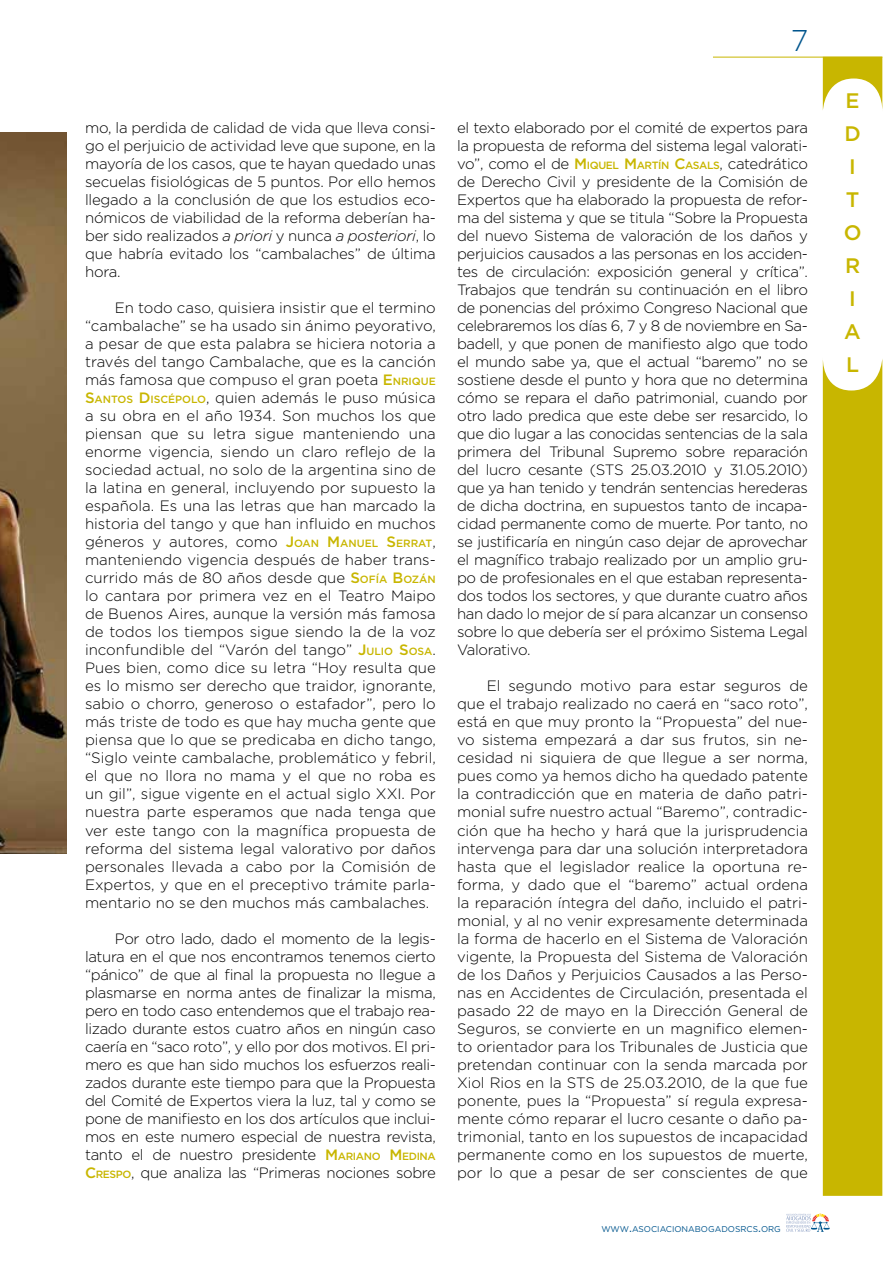
<style>
.page{position:relative;width:893px;height:1263px;background:#fff}
.page>*{position:absolute;margin:0;border:0;box-sizing:border-box;transform-origin:0 0}
.t1{font:300 30px "Gotham";color:#00558d}
.t2{font:500 21px/33px "Gotham";color:#c8b600}
.t3{font:300 15px/18px "Gotham";letter-spacing:-.015em;color:#000;text-align:justify}
.t4{font:8.4px "Gotham";color:#00558d}
.s1{font-style:italic}
.s2{font-weight:500;color:#c8b600}
.s3{font-weight:500;font-size:10.5px;color:#c8b600}
.s4{font-size:12px}
</style>
<div class="page">
<svg style="left:786px;top:1213px;width:44px;height:19px"></svg>
<hr style="left:713px;top:57px;width:169px;height:1px;background:#c8b600">
<svg style="left:823px;top:57px;width:60px;height:52px"></svg>
<svg style="left:822px;top:360px;width:60px;height:836px;fill:#c8b600"></svg>
<img style="left:0;top:133px;width:67px;height:720px">
<h1 class="t1" style="left:791px;top:24px;width:19px">7</h1>
<p class="t3" style="left:85px;top:118px;width:352px">mo, la perdida de calidad de vida que lleva consi&shy;go el perjuicio de actividad leve que supone, en la mayoría de los casos, que te hayan quedado unas secuelas fisiológicas de 5 puntos. Por ello hemos llegado a la conclusión de que los estudios eco&shy;nómicos de viabilidad de la reforma deberían ha&shy;ber sido realizados <span class="s1">a priori</span> y nunca <span class="s1">a posteriori</span>, lo que habría evitado los “cambalaches” de última hora.</p>
<p class="t3" style="left:85px;top:298px;width:352px;text-indent:30px">En todo caso, quisiera insistir que el termino “cambalache” se ha usado sin ánimo peyorativo, a pesar de que esta palabra se hiciera notoria a través del tango Cambalache, que es la canción más famosa que compuso el gran poeta <span class="s2">E</span><span class="s3">NRIQUE </span><span class="s2">S</span><span class="s3">ANTOS</span> <span class="s2">D</span> <span class="s3">ISCÉPOLO</span>, quien además le puso música a su obra en el año 1934. Son muchos los que piensan que su letra sigue manteniendo una enorme vigencia, siendo un claro reflejo de la sociedad actual, no solo de la argentina sino de la latina en general, incluyendo por supuesto la española. Es una las letras que han marcado la historia del tango y que han influido en muchos géneros y autores, como <span class="s2">J</span><span class="s3">OAN</span> <span class="s2">M</span><span class="s3">ANUEL</span> <span class="s2">S</span><span class="s3">ERRAT</span>, manteniendo vigencia después de haber trans&shy;currido más de 80 años desde que <span class="s2">S</span><span class="s3">OFÍA</span> <span class="s2">B</span><span class="s3">OZÁN </span>lo cantara por primera vez en el Teatro Maipo de Buenos Aires, aunque la versión más famosa de todos los tiempos sigue siendo la de la voz inconfundible del “Varón del tango” <span class="s2">J</span><span class="s3">ULIO</span> <span class="s2">S</span><span class="s3">OSA</span>.<br>Pues bien, como dice su letra “Hoy resulta que es lo mismo ser derecho que traidor, ignorante, sabio o chorro, generoso o estafador”, pero lo más triste de todo es que hay mucha gente que piensa que lo que se predicaba en dicho tango, “Siglo veinte cambalache, problemático y febril, el que no llora no mama y el que no roba es un gil”, sigue vigente en el actual siglo XXI. Por nuestra parte esperamos que nada tenga que ver este tango con la magnífica propuesta de reforma del sistema legal valorativo por daños personales llevada a cabo por la Comisión de Expertos, y que en el preceptivo trámite parla&shy;mentario no se den muchos más cambalaches.</p>
<p class="t3" style="left:85px;top:929px;width:352px;text-indent:30px">Por otro lado, dado el momento de la legis&shy;latura en el que nos encontramos tenemos cierto “pánico” de que al final la propuesta no llegue a plasmarse en norma antes de finalizar la misma, pero en todo caso entendemos que el trabajo rea&shy;lizado durante estos cuatro años en ningún caso caería en “saco roto”, y ello por dos motivos. El pri&shy;mero es que han sido muchos los esfuerzos reali&shy;zados durante este tiempo para que la Propuesta del Comité de Expertos viera la luz, tal y como se pone de manifiesto en los dos artículos que inclui&shy;mos en este numero especial de nuestra revista, tanto el de nuestro presidente <span class="s2">M</span><span class="s3">ARIANO</span> <span class="s2">M</span> <span class="s3">EDINA </span><span class="s2">C</span><span class="s3">RESPO</span>, que analiza las “Primeras nociones sobre</p>
<p class="t3" style="left:457px;top:118px;width:352px">el texto elaborado por el comité de expertos para la propuesta de reforma del sistema legal valorati&shy;vo”, como el de <span class="s2">M</span> <span class="s3">IQUEL</span> <span class="s2">M</span><span class="s3">ARTÍN</span> <span class="s2">C</span><span class="s3">ASALS</span>, catedrático de Derecho Civil y presidente de la Comisión de Expertos que ha elaborado la propuesta de refor&shy;ma del sistema y que se titula “Sobre la Propuesta del nuevo Sistema de valoración de los daños y perjuicios causados a las personas en los acciden&shy;tes de circulación: exposición general y crítica”.<br>Trabajos que tendrán su continuación en el libro de ponencias del próximo Congreso Nacional que celebraremos los días 6, 7 y 8 de noviembre en Sa&shy;badell, y que ponen de manifiesto algo que todo el mundo sabe ya, que el actual “baremo” no se sostiene desde el punto y hora que no determina cómo se repara el daño patrimonial, cuando por otro lado predica que este debe ser resarcido, lo que dio lugar a las conocidas sentencias de la sala primera del Tribunal Supremo sobre reparación del lucro cesante (STS 25.03.2010 y 31.05.2010) que ya han tenido y tendrán sentencias herederas de dicha doctrina, en supuestos tanto de incapa&shy;cidad permanente como de muerte. Por tanto, no se justificaría en ningún caso dejar de aprovechar el magnífico trabajo realizado por un amplio gru&shy;po de profesionales en el que estaban representa&shy;dos todos los sectores, y que durante cuatro años han dado lo mejor de sí para alcanzar un consenso sobre lo que debería ser el próximo Sistema Legal Valorativo.</p>
<p class="t3" style="left:457px;top:677px;width:352px;text-indent:30px">El segundo motivo para estar seguros de que el trabajo realizado no caerá en “saco roto”, está en que muy pronto la “Propuesta” del nue&shy;vo sistema empezará a dar sus frutos, sin ne&shy;cesidad ni siquiera de que llegue a ser norma, pues como ya hemos dicho ha quedado patente la contradicción que en materia de daño patri&shy;monial sufre nuestro actual “Baremo”, contradic&shy;ción que ha hecho y hará que la jurisprudencia intervenga para dar una solución interpretadora hasta que el legislador realice la oportuna re&shy;forma, y dado que el “baremo” actual ordena la reparación íntegra del daño, incluido el patri&shy;monial, y al no venir expresamente determinada la forma de hacerlo en el Sistema de Valoración vigente, la Propuesta del Sistema de Valoración de los Daños y Perjuicios Causados a las Perso&shy;nas en Accidentes de Circulación, presentada el pasado 22 de mayo en la Dirección General de Seguros, se convierte en un magnifico elemen&shy;to orientador para los Tribunales de Justicia que pretendan continuar con la senda marcada por Xiol Rios en la STS de 25.03.2010, de la que fue ponente, pues la “Propuesta” sí regula expresa&shy;mente cómo reparar el lucro cesante o daño pa&shy;trimonial, tanto en los supuestos de incapacidad permanente como en los supuestos de muerte, por lo que a pesar de ser conscientes de que</p>
<p class="t4" style="left:601px;top:1224px;width:181px">WWW<span class="s4">.</span>ASOCIACIONABOGADOSRCS<span class="s4">.</span>ORG</p>
<h2 class="t2" style="left:844px;top:84px;width:19px">E<br>D<br>I<br>T<br>O<br>R<br>I<br>A<br>L</h2>
</div>
